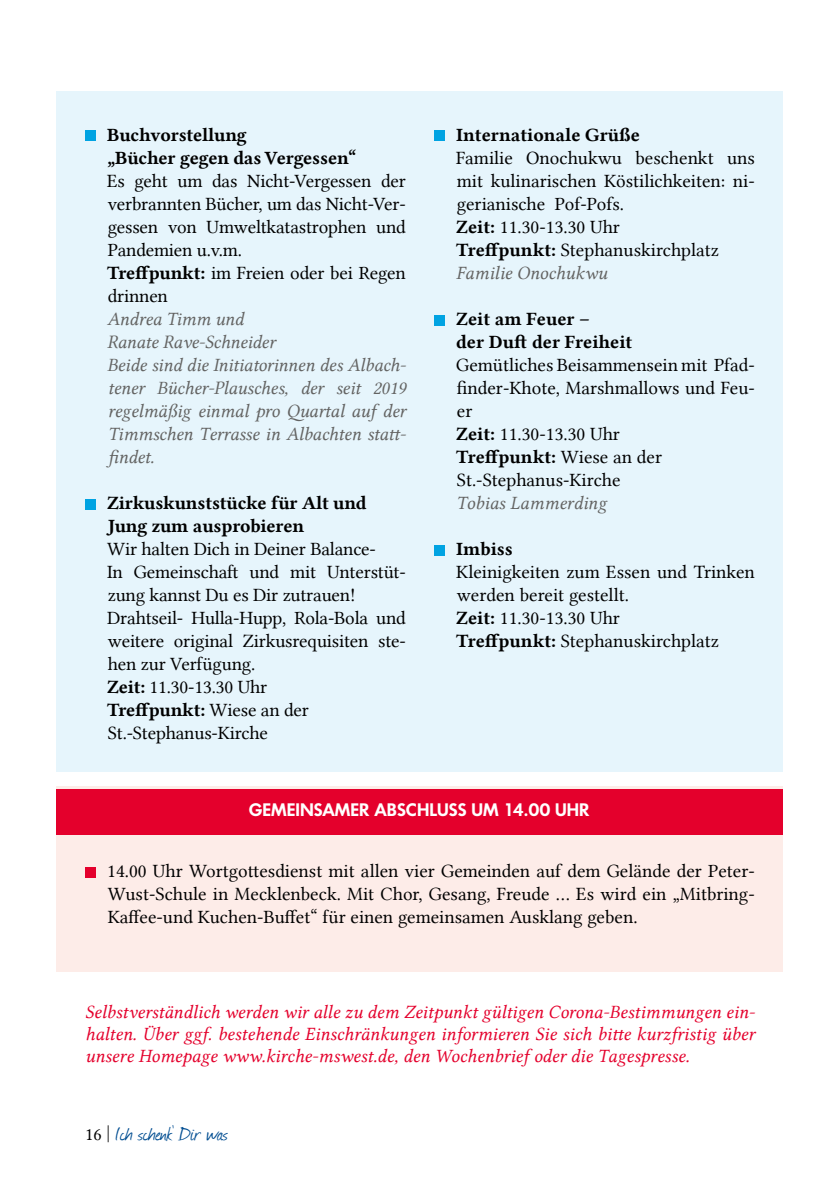
<style>
.page{position:relative;width:840px;height:1191px;background:#fff}
.page>*{position:absolute;margin:0;border:0;box-sizing:border-box;transform-origin:0 0}
.t1{font:24px "Journal";color:#004d91}
.t2{font:19px/23px "Lin Libertine";letter-spacing:-.01em;color:#000}
.t3{font:19px/22px "Lin Libertine I";color:#e4002c;text-align:justify}
.t4{font:19px/23px "Lin Libertine I";letter-spacing:-.01em;color:#636362}
.t5{font:19px/23px "Lin Libertine B";letter-spacing:-.01em;color:#000}
.t6{font:600 19px "Futura No 2 D";color:#fff}
.s1{font-family:"Lin Libertine B"}
.s2{font-family:"Lin Libertine"}
.s3{font-family:"Lin Libertine";font-size:18px;color:#000}
</style>
<div class="page">
<div style="left:57px;top:786px;width:725px;height:186px;background:#fdece8"></div>
<div style="left:57px;top:91px;width:725px;height:680px;background:#e6f5fc"></div>
<div style="left:85px;top:867px;width:10px;height:10px;background:#e4002c"></div>
<div style="left:57px;top:789px;width:725px;height:45px;background:#e4002c"></div>
<div style="left:85px;top:131px;width:10px;height:10px;background:#00a3e2"></div>
<div style="left:85px;top:499px;width:10px;height:10px;background:#00a3e2"></div>
<div style="left:434px;top:131px;width:10px;height:10px;background:#00a3e2"></div>
<div style="left:434px;top:315px;width:10px;height:10px;background:#00a3e2"></div>
<div style="left:434px;top:545px;width:10px;height:10px;background:#00a3e2"></div>
<p class="t5" style="left:107px;top:123px;width:250px">Buchvorstellung<br>„Bücher gegen das Vergessen“</p>
<p class="t2" style="left:107px;top:169px;width:300px">Es geht um das Nicht-Vergessen der verbrannten Bücher, um das Nicht-Ver&shy;gessen von Umweltkatastrophen und<br>Pandemien u.v.m.<br><span class="s1">Treffpunkt:</span> im Freien oder bei Regen drinnen</p>
<p class="t4" style="left:107px;top:308px;width:300px">Andrea Timm und<br>Ranate Rave-Schneider<br>Beide sind die Initiatorinnen des Albach&shy;tener Bücher-Plausches, der seit 2019 regelmäßig einmal pro Quartal auf der<br>Timmschen Terrasse in Albachten statt&shy;findet.</p>
<p class="t5" style="left:107px;top:491px;width:261px">Zirkuskunststücke für Alt und<br>Jung zum ausprobieren</p>
<p class="t2" style="left:107px;top:537px;width:300px">Wir halten Dich in Deiner Balance-<br>In Gemeinschaft und mit Unterstüt&shy;zung kannst Du es Dir zutrauen!<br>Drahtseil- Hulla-Hupp, Rola-Bola und weitere original Zirkusrequisiten ste&shy;hen zur Verfügung.<br><span class="s1">Zeit:</span> 11.30-13.30 Uhr</p>
<p class="t5" style="left:107px;top:698px;width:203px">Treffpunkt: <span class="s2">Wiese an der</span></p>
<p class="t2" style="left:108px;top:721px;width:161px">St.-Stephanus-Kirche</p>
<p class="t5" style="left:456px;top:123px;width:185px">Internationale Grüße</p>
<p class="t2" style="left:456px;top:146px;width:300px">Familie Onochukwu beschenkt uns mit kulinarischen Köstilichkeiten: ni&shy;gerianische Pof-Pofs.<br><span class="s1">Zeit:</span> 11.30-13.30 Uhr<br><span class="s1">Treffpunkt:</span> Stephanuskirchplatz</p>
<p class="t4" style="left:456px;top:262px;width:153px">Familie Onochukwu</p>
<p class="t5" style="left:456px;top:307px;width:178px">Zeit am Feuer –<br>der Duft der Freiheit</p>
<p class="t2" style="left:456px;top:353px;width:300px">Gemütliches Beisammensein mit Pfad&shy;finder-Khote, Marshmallows und Feu&shy;er<br><span class="s1">Zeit:</span> 11.30-13.30 Uhr</p>
<p class="t5" style="left:456px;top:445px;width:207px">Treffpunkt: <span class="s2">Wiese an der</span></p>
<p class="t2" style="left:456px;top:468px;width:165px">St.-Stephanus-Kirche</p>
<p class="t4" style="left:456px;top:492px;width:152px">Tobias Lammerding</p>
<p class="t5" style="left:456px;top:537px;width:58px">Imbiss</p>
<p class="t2" style="left:456px;top:560px;width:300px">Kleinigkeiten zum Essen und Trinken werden bereit gestellt.<br><span class="s1">Zeit:</span> 11.30-13.30 Uhr<br><span class="s1">Treffpunkt:</span> Stephanuskirchplatz</p>
<p class="t6" style="left:248px;top:799px;width:342px">GEMEINSAMER ABSCHLUSS UM 14.00 UHR</p>
<p class="t2" style="left:107px;top:859px;width:649px;text-align:justify">14.00 Uhr Wortgottesdienst mit allen vier Gemeinden auf dem Gelände der Peter-Wust-Schule in Mecklenbeck. Mit Chor, Gesang, Freude ... Es wird ein „Mitbring-Kaffee-und Kuchen-Buffet“ für einen gemeinsamen Ausklang geben.</p>
<p class="t3" style="left:85px;top:1001px;width:671px">Selbstverständlich werden wir alle zu dem Zeitpunkt gültigen Corona-Bestimmungen ein&shy;halten. Über ggf. bestehende Einschränkungen informieren Sie sich bitte kurzfristig über unsere Homepage www.kirche-mswest.de, den Wochenbrief oder die Tagespresse.</p>
<p class="t1" style="left:85px;top:1117px;width:145px"><span class="s3">16 |</span> Ich schenk’ Dir was</p>
</div>
